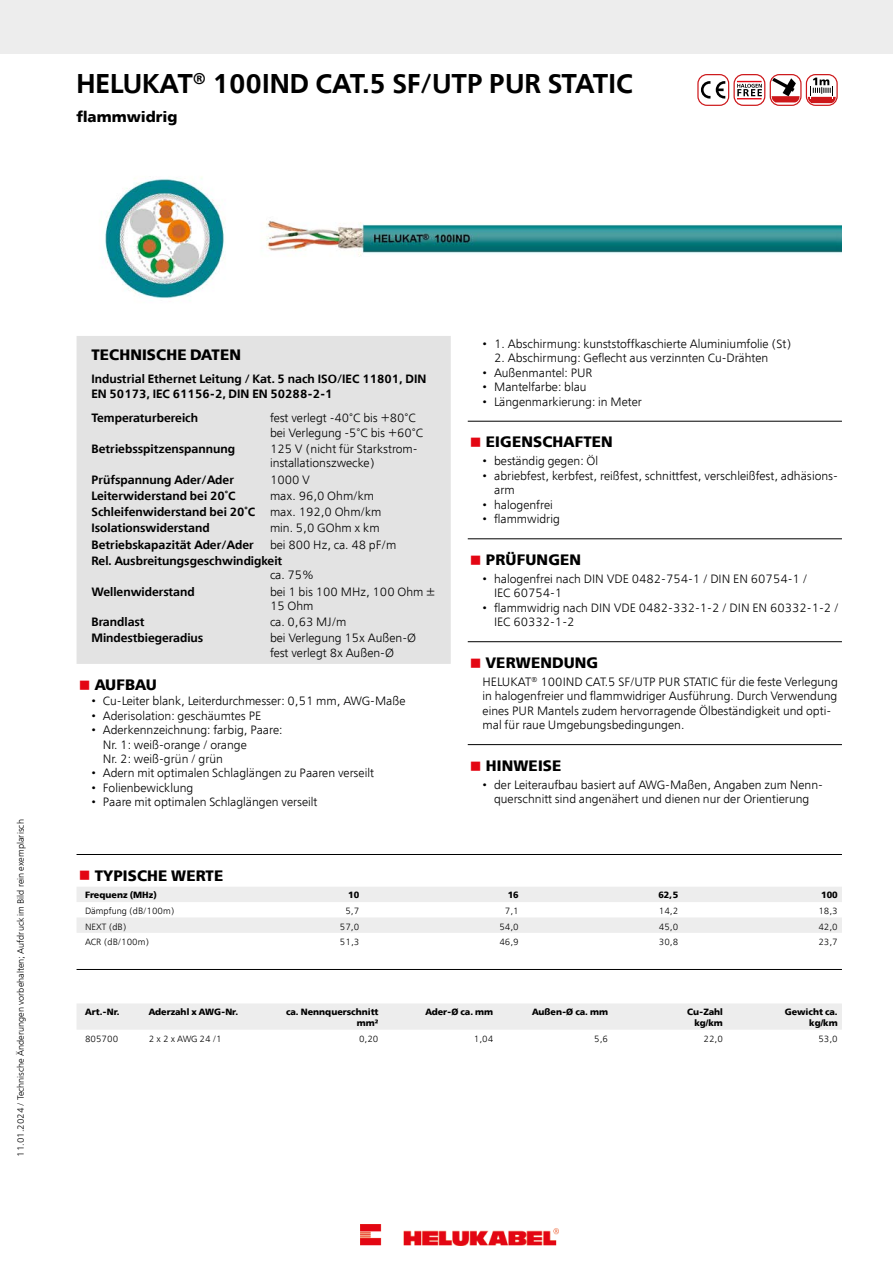
<style>
.page{position:relative;width:893px;height:1263px;background:#fff}
.page>*{position:absolute;margin:0;border:0;box-sizing:border-box;transform-origin:0 0}
.t1{font:600 27px "Free Set";color:#000}
.t2{font:700 15px "Free Set";letter-spacing:.01em;color:#000}
.t3{font:300 12px/14.4px "Free Set";color:#000}
.t4{font:600 12px/16.2px "Free Set";color:#000}
.t5{font:300 9px "Free Set";color:#000}
.t6{font:700 9px/10.8px "Free Set";color:#000;text-align:right}
.t7{font:300 9px "Free Set";letter-spacing:.235em;color:#000}
.s1{font-weight:300}
.s2{color:#e30613}
</style>
<div class="page">
<div style="left:77px;top:336px;width:374px;height:328px;background:#e3e3e3"></div>
<hr style="left:468px;top:421px;width:374px;height:1px;background:#000">
<hr style="left:468px;top:538px;width:374px;height:1px;background:#000">
<hr style="left:468px;top:641px;width:374px;height:1px;background:#000">
<hr style="left:468px;top:744px;width:374px;height:1px;background:#000">
<hr style="left:77px;top:854px;width:765px;height:1px;background:#000">
<hr style="left:77px;top:969px;width:765px;height:1px;background:#000">
<div style="left:77px;top:1004px;width:765px;height:26px;background:#ededed"></div>
<div style="left:0;top:0;width:893px;height:53px;background:#ededed"></div>
<div style="left:697px;top:74px;width:32px;height:32px;border:1px solid #cd171a;border-radius:9px"></div>
<svg style="left:701px;top:81px;width:24px;height:18px"></svg>
<div style="left:733px;top:74px;width:32px;height:32px;border:1px solid #cd171a;border-radius:9px"></div>
<svg style="left:737px;top:81px;width:25px;height:18px"></svg>
<div style="left:770px;top:74px;width:31px;height:32px;border:1px solid #cd171a;border-radius:9px"></div>
<svg style="left:772px;top:78px;width:28px;height:24px"></svg>
<div style="left:806px;top:74px;width:32px;height:32px;border:1px solid #cd171a;border-radius:9px"></div>
<svg style="left:808px;top:78px;width:28px;height:25px"></svg>
<img style="left:105px;top:176px;width:737px;height:122px">
<img style="left:360px;top:1225px;width:198px;height:21px">
<svg style="left:77px;top:887px;width:765px;height:46px"></svg>
<h1 class="t1" style="left:77px;top:66px;width:558px">HELUKAT<sup>®</sup> 100IND CAT.5 SF/UTP PUR STATIC</h1>
<p class="t2" style="left:77px;top:107px;width:102px">flammwidrig</p>
<p class="t5" style="left:15px;top:1157px;width:339px;rotate:-90deg">11.01.2024 / Technische Änderungen vorbehalten; Aufdruck im Bild rein exemplarisch</p>
<p class="t2" style="left:91px;top:345px;width:151px">TECHNISCHE DATEN</p>
<p class="t4" style="left:91px;top:372px;width:336px;line-height:14.4px">Industrial Ethernet Leitung / Kat. 5 nach ISO/IEC 11801, DIN<br>EN 50173, IEC 61156-2, DIN EN 50288-2-1</p>
<p class="t4" style="left:91px;top:410px;width:108px">Temperaturbereich</p>
<p class="t3" style="left:270px;top:411px;width:155px">fest verlegt -40°C bis +80°C bei Verlegung -5°C bis +60°C</p>
<p class="t4" style="left:91px;top:440px;width:145px">Betriebsspitzenspannung</p>
<p class="t3" style="left:270px;top:441px;width:149px">125 V (nicht für Starkstrom&shy;installationszwecke)</p>
<p class="t4" style="left:91px;top:471px;width:144px">Prüfspannung Ader/Ader</p>
<p class="t3" style="left:270px;top:472px;width:42px">1000 V</p>
<p class="t4" style="left:91px;top:487px;width:146px">Leiterwiderstand bei 20°C</p>
<p class="t4" style="left:91px;top:487px;width:292px;text-indent:179px"><span class="s1">max. 96,0 Ohm/km<br></span>Schleifenwiderstand bei 20°C <span class="s1">max. 192,0 Ohm/km<br></span>Isolationswiderstand</p>
<p class="t3" style="left:270px;top:521px;width:111px">min. 5,0 GOhm x km</p>
<p class="t4" style="left:91px;top:536px;width:164px">Betriebskapazität Ader/Ader</p>
<p class="t3" style="left:270px;top:537px;width:128px">bei 800 Hz, ca. 48 pF/m</p>
<p class="t4" style="left:91px;top:552px;width:192px">Rel. Ausbreitungsgeschwindigkeit</p>
<p class="t3" style="left:270px;top:568px;width:46px">ca. 75%</p>
<p class="t4" style="left:91px;top:583px;width:105px">Wellenwiderstand</p>
<p class="t3" style="left:270px;top:584px;width:167px">bei 1 bis 100 MHz, 100 Ohm ±<br>15 Ohm</p>
<p class="t4" style="left:91px;top:614px;width:55px">Brandlast</p>
<p class="t3" style="left:270px;top:615px;width:78px">ca. 0,63 MJ/m</p>
<p class="t4" style="left:91px;top:630px;width:113px">Mindestbiegeradius</p>
<p class="t3" style="left:270px;top:631px;width:148px">bei Verlegung 15x Außen-Ø fest verlegt 8x Außen-Ø</p>
<p class="t2" style="left:79px;top:675px;width:80px"><span class="s2">■</span> AUFBAU</p>
<p class="t3" style="left:91px;top:694px;width:316px">• Cu-Leiter blank, Leiterdurchmesser: 0,51 mm, AWG-Maße</p>
<p class="t3" style="left:91px;top:708px;width:171px">• Aderisolation: geschäumtes PE</p>
<p class="t3" style="left:103px;top:723px;width:181px;text-indent:-11px">• Aderkennzeichnung: farbig, Paare:<br>Nr. 1: weiß-orange / orange<br>Nr. 2: weiß-grün / grün</p>
<p class="t3" style="left:91px;top:766px;width:284px">• Adern mit optimalen Schlaglängen zu Paaren verseilt</p>
<p class="t3" style="left:91px;top:780px;width:103px">• Folienbewicklung</p>
<p class="t3" style="left:91px;top:795px;width:228px">• Paare mit optimalen Schlaglängen verseilt</p>
<p class="t3" style="left:483px;top:336px;width:310px">• 1. Abschirmung: kunststoffkaschierte Aluminiumfolie (St)</p>
<p class="t3" style="left:494px;top:351px;width:276px">2. Abschirmung: Geflecht aus verzinnten Cu-Drähten</p>
<p class="t3" style="left:483px;top:365px;width:112px">• Außenmantel: PUR</p>
<p class="t3" style="left:483px;top:380px;width:105px">• Mantelfarbe: blau</p>
<p class="t3" style="left:483px;top:394px;width:161px">• Längenmarkierung: in Meter</p>
<p class="t2" style="left:470px;top:432px;width:144px"><span class="s2">■</span> EIGENSCHAFTEN</p>
<p class="t3" style="left:483px;top:454px;width:117px">• beständig gegen: Öl</p>
<p class="t3" style="left:494px;top:468px;width:345px;text-indent:-11px">• abriebfest, kerbfest, reißfest, schnittfest, verschleißfest, adhäsions&shy;arm</p>
<p class="t3" style="left:483px;top:497px;width:72px">• halogenfrei</p>
<p class="t3" style="left:483px;top:512px;width:79px">• flammwidrig</p>
<p class="t2" style="left:470px;top:550px;width:113px"><span class="s2">■</span> PRÜFUNGEN</p>
<p class="t3" style="left:494px;top:571px;width:315px;text-indent:-11px">• halogenfrei nach DIN VDE 0482-754-1 / DIN EN 60754-1 /<br>IEC 60754-1</p>
<p class="t3" style="left:494px;top:600px;width:346px;text-indent:-11px">• flammwidrig nach DIN VDE 0482-332-1-2 / DIN EN 60332-1-2 /<br>IEC 60332-1-2</p>
<p class="t2" style="left:470px;top:653px;width:130px"><span class="s2">■</span> VERWENDUNG</p>
<p class="t3" style="left:483px;top:674px;width:357px">HELUKAT<sup>®</sup> 100IND CAT.5 SF/UTP PUR STATIC für die feste Verlegung in halogenfreier und flammwidriger Ausführung. Durch Verwendung eines PUR Mantels zudem hervorragende Ölbeständigkeit und opti&shy;mal für raue Umgebungsbedingungen.</p>
<p class="t2" style="left:470px;top:756px;width:93px"><span class="s2">■</span> HINWEISE</p>
<p class="t3" style="left:483px;top:777px;width:342px;text-align:center">• der Leiteraufbau basiert auf AWG-Maßen, Angaben zum Nenn&shy;querschnitt sind angenähert und dienen nur der Orientierung</p>
<p class="t2" style="left:79px;top:866px;width:146px"><span class="s2">■</span> TYPISCHE WERTE</p>
<p class="t6" style="left:85px;top:889px;width:73px">Frequenz (MHz)</p>
<p class="t6" style="left:348px;top:889px;width:13px">10</p>
<p class="t6" style="left:508px;top:889px;width:13px">16</p>
<p class="t6" style="left:658px;top:889px;width:21px">62,5</p>
<p class="t6" style="left:821px;top:889px;width:18px">100</p>
<p class="t5" style="left:85px;top:906px;width:91px">Dämpfung (dB/100m)</p>
<p class="t5" style="left:345px;top:906px;width:15px">5,7</p>
<p class="t5" style="left:505px;top:906px;width:15px">7,1</p>
<p class="t5" style="left:659px;top:906px;width:21px">14,2</p>
<p class="t5" style="left:818px;top:906px;width:21px">18,3</p>
<p class="t5" style="left:85px;top:921px;width:43px">NEXT (dB)</p>
<p class="t5" style="left:340px;top:921px;width:21px">57,0</p>
<p class="t5" style="left:499px;top:921px;width:21px">54,0</p>
<p class="t5" style="left:659px;top:921px;width:21px">45,0</p>
<p class="t5" style="left:818px;top:921px;width:21px">42,0</p>
<p class="t5" style="left:85px;top:936px;width:66px">ACR (dB/100m)</p>
<p class="t5" style="left:340px;top:936px;width:21px">51,3</p>
<p class="t5" style="left:499px;top:936px;width:21px">46,9</p>
<p class="t5" style="left:659px;top:936px;width:21px">30,8</p>
<p class="t5" style="left:818px;top:936px;width:21px">23,7</p>
<p class="t6" style="left:85px;top:1006px;width:36px">Art.-Nr.</p>
<p class="t6" style="left:149px;top:1006px;width:91px">Aderzahl x AWG-Nr.</p>
<p class="t6" style="left:286px;top:1006px;width:94px">ca. Nennquerschnitt mm²</p>
<p class="t6" style="left:425px;top:1006px;width:69px">Ader-Ø ca. mm</p>
<p class="t6" style="left:532px;top:1006px;width:78px">Außen-Ø ca. mm</p>
<p class="t6" style="left:687px;top:1006px;width:37px">Cu-Zahl kg/km</p>
<p class="t6" style="left:785px;top:1006px;width:55px">Gewicht ca. kg/km</p>
<p class="t5" style="left:85px;top:1033px;width:35px">805700</p>
<p class="t7" style="left:149px;top:1033px;width:74px">2x2xAWG24/1</p>
<p class="t5" style="left:359px;top:1033px;width:21px">0,20</p>
<p class="t5" style="left:474px;top:1033px;width:21px">1,04</p>
<p class="t5" style="left:594px;top:1033px;width:15px">5,6</p>
<p class="t5" style="left:703px;top:1033px;width:21px">22,0</p>
<p class="t5" style="left:818px;top:1033px;width:21px">53,0</p>
</div>
